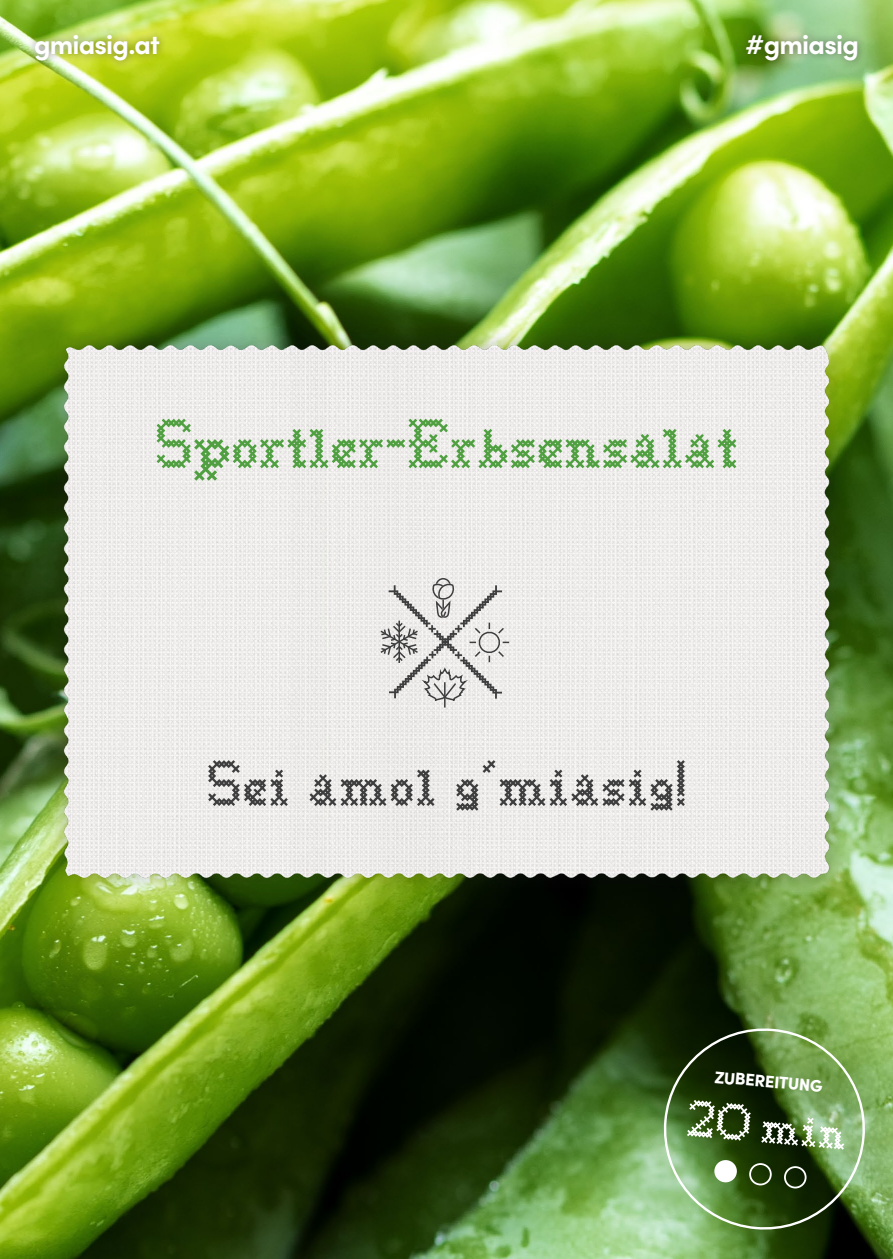
<style>
.page{position:relative;width:893px;height:1259px;background:#fff}
.page>*{position:absolute;margin:0;border:0;box-sizing:border-box;transform-origin:0 0}
.t1{font:63px "Goodbye Crewel World NF";letter-spacing:-.02em;color:#50a041}
.t2{font:58.2px "Goodbye Crewel World NF";color:#3e3e3f}
.t3{font:46.8px "Goodbye Crewel World NF";color:#fff}
.t4{font:700 27px "Sofia Pro";letter-spacing:-.03em;color:#fff}
.t5{font:900 16.8px "Sofia Pro";color:#fff}
</style>
<div class="page">
<img style="left:0;top:0;width:893px;height:1259px">
<div style="left:44px;top:325px;width:804px;height:573px;background:#231f20;opacity:.3"></div>
<img style="left:53px;top:325px;width:787px;height:576px">
<div style="left:26px;top:26px;width:840px;height:43px;background:#231f20;opacity:.5"></div>
<svg style="left:658px;top:1022px;width:213px;height:210px;background:#51723b"></svg>
<hr style="left:444px;top:682px;width:2px;height:25px;background:#3e3e3f">
<svg style="left:379px;top:578px;width:130px;height:124px"></svg>
<p class="t4" style="left:34px;top:24px;width:128px">gmiasig.at</p>
<p class="t4" style="left:745px;top:24px;width:115px">#gmiasig</p>
<p class="t1" style="left:154px;top:403px;width:586px">Sportler-Erbsensalat</p>
<p class="t2" style="left:206px;top:745px;width:482px">Sei amol g'miasig!</p>
<p class="t5" style="left:716px;top:1063px;width:110px;rotate:5deg">ZUBEREITUNG</p>
<p class="t3" style="left:689px;top:1087px;width:162px;rotate:5deg">20 min</p>
</div>
